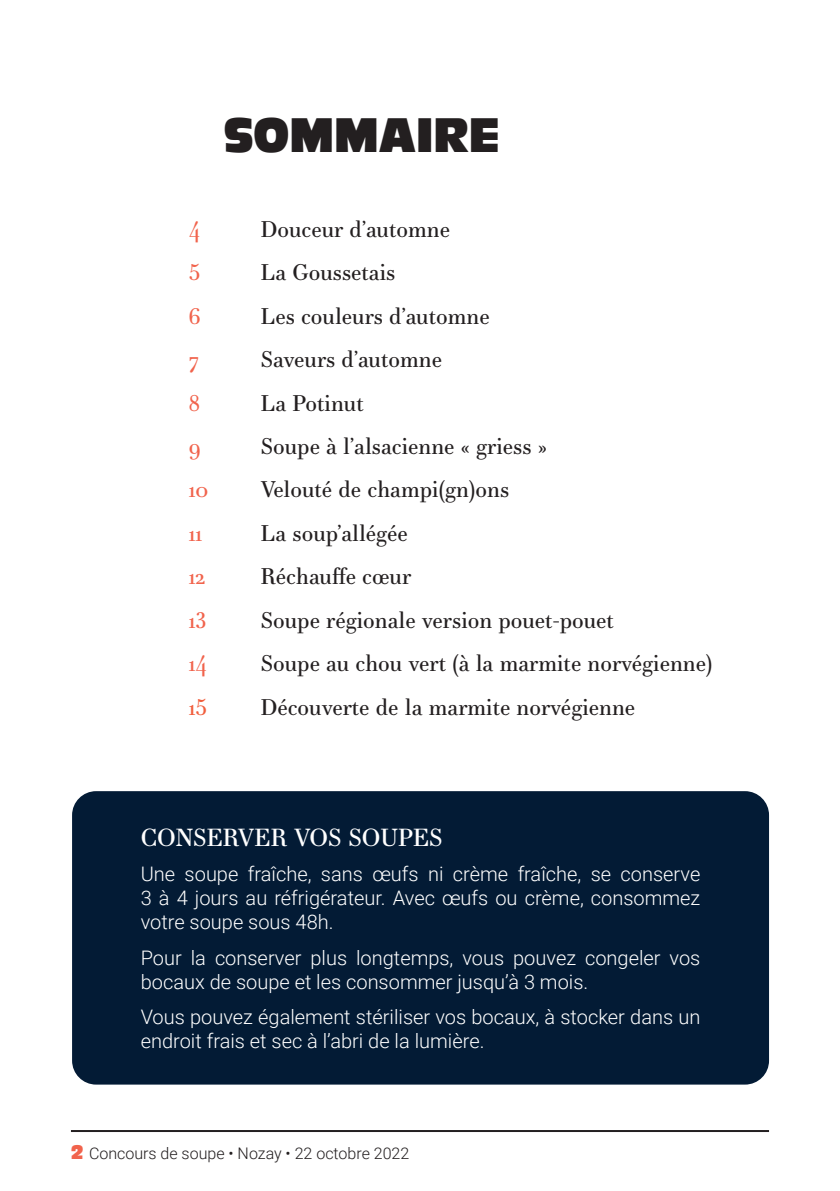
<style>
.page{position:relative;width:840px;height:1191px;background:#fff}
.page>*{position:absolute;margin:0;border:0;box-sizing:border-box;transform-origin:0 0}
.t1{font:48px "Ackbar";color:#231f20}
.t2{font:24px "Essonnes Text";color:#fff}
.t3{font:22px "Essonnes Text";color:#231f20}
.t4{font:22px "Essonnes Text";color:#f1634c}
.t5{font:22px "Essonnes Text";color:#f15e3d}
.t6{font:300 20px/24px "Roboto";color:#fff}
.t7{font:300 16px "Roboto";color:#231f20}
.s1{font-family:"Ackbar";font-weight:400;font-size:20px;color:#f1634c}
</style>
<div class="page">
<hr style="left:71px;top:1130px;width:697px;height:2px;background:#231f20">
<div style="left:72px;top:791px;width:696px;height:293px;background:#031b35;border-radius:24px"></div>
<h1 class="t1" style="left:223px;top:111px;width:278px">SOMMAIRE</h1>
<p class="t4" style="left:189px;top:213px;width:13px">4</p>
<p class="t3" style="left:261px;top:213px;width:191px">Douceur d’automne</p>
<p class="t4" style="left:189px;top:256px;width:13px">5</p>
<p class="t3" style="left:261px;top:256px;width:136px">La Goussetais</p>
<p class="t4" style="left:189px;top:300px;width:13px">6</p>
<p class="t3" style="left:261px;top:300px;width:230px">Les couleurs d’automne</p>
<p class="t4" style="left:189px;top:343px;width:12px">7</p>
<p class="t3" style="left:261px;top:343px;width:183px">Saveurs d’automne</p>
<p class="t4" style="left:189px;top:387px;width:13px">8</p>
<p class="t3" style="left:261px;top:387px;width:104px">La Potinut</p>
<p class="t4" style="left:189px;top:430px;width:13px">9</p>
<p class="t3" style="left:261px;top:430px;width:287px">Soupe à l’alsacienne « griess »</p>
<p class="t4" style="left:189px;top:473px;width:21px">10</p>
<p class="t3" style="left:261px;top:473px;width:250px">Velouté de champi(gn)ons</p>
<p class="t4" style="left:189px;top:517px;width:15px">11</p>
<p class="t3" style="left:261px;top:517px;width:148px">La soup’allégée</p>
<p class="t4" style="left:189px;top:560px;width:18px">12</p>
<p class="t3" style="left:261px;top:560px;width:152px">Réchauffe cœur</p>
<p class="t4" style="left:189px;top:604px;width:19px">13</p>
<p class="t3" style="left:261px;top:604px;width:354px">Soupe régionale version pouet-pouet</p>
<p class="t4" style="left:189px;top:647px;width:20px">14</p>
<p class="t3" style="left:261px;top:647px;width:453px">Soupe au chou vert (à la marmite norvégienne)</p>
<p class="t5" style="left:189px;top:690px;width:20px">15</p>
<p class="t3" style="left:261px;top:690px;width:376px">Découverte de la marmite norvégienne</p>
<p class="t2" style="left:141px;top:820px;width:303px">CONSERVER VOS SOUPES</p>
<p class="t6" style="left:141px;top:861px;width:561px;text-align:justify">Une soupe fraîche, sans œufs ni crème fraîche, se conserve 3 à 4 jours au réfrigérateur. Avec œufs ou crème, consommez votre soupe sous 48h.</p>
<p class="t6" style="left:141px;top:944px;width:561px">Pour la conserver plus longtemps, vous pouvez congeler vos bocaux de soupe et les consommer jusqu’à 3 mois.</p>
<p class="t6" style="left:141px;top:1004px;width:561px">Vous pouvez également stériliser vos bocaux, à stocker dans un endroit frais et sec à l’abri de la lumière.</p>
<p class="t7" style="left:71px;top:1142px;width:340px"><span class="s1">2</span> Concours de soupe • Nozay • 22 octobre 2022</p>
</div>
